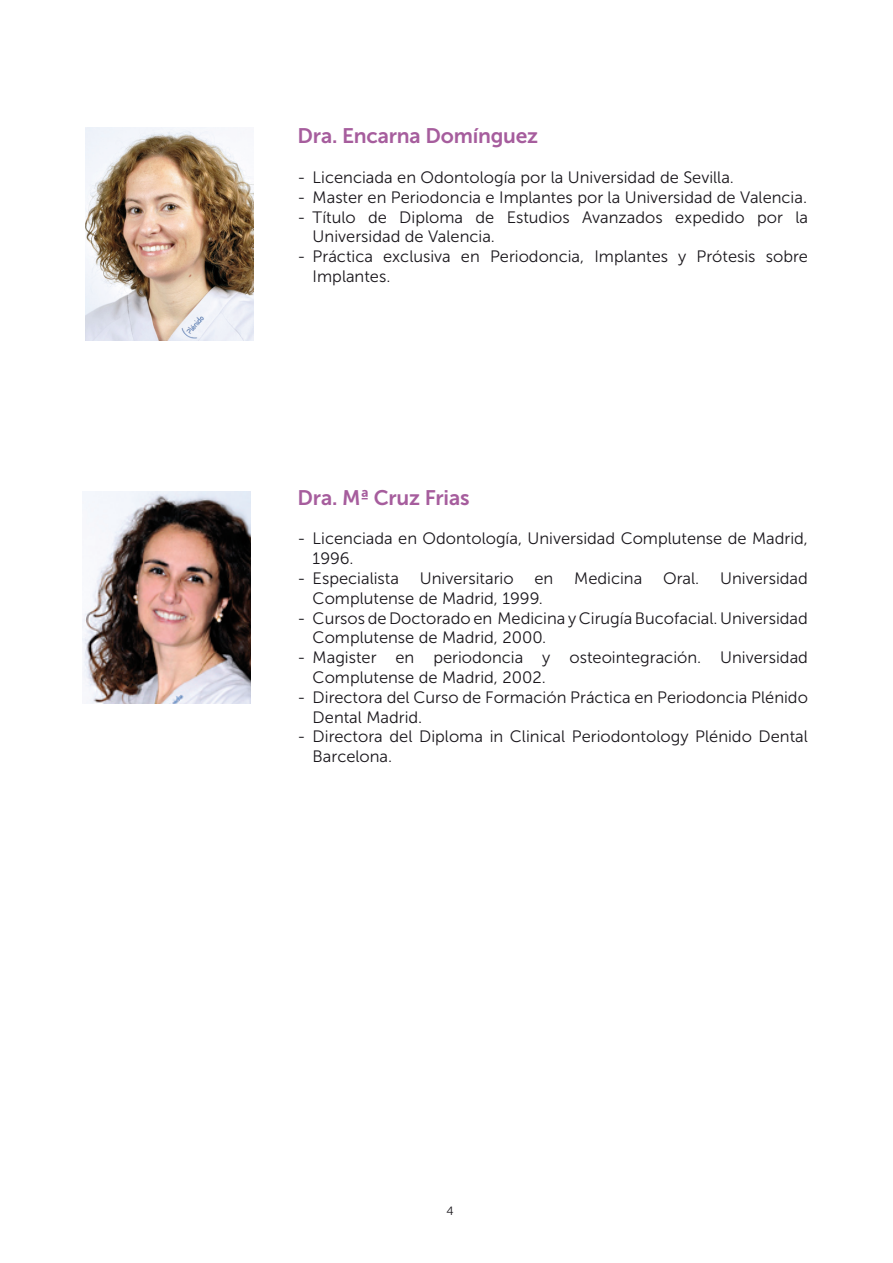
<style>
.page{position:relative;width:893px;height:1263px;background:#fff}
.page>*{position:absolute;margin:0;border:0;box-sizing:border-box;transform-origin:0 0}
.t1{font:21px "Museo Sans 700";letter-spacing:-.01em;color:#a65d9d}
.t2{font:16.5px/19.8px "Museo Sans 300";color:#1a171c}
.t3{font:12px "Museo Sans 300";color:#1a171c}
</style>
<div class="page">
<img style="left:83px;top:491px;width:168px;height:213px">
<img style="left:85px;top:128px;width:168px;height:212px">
<p class="t1" style="left:298px;top:124px;width:242px">Dra. Encarna Domínguez</p>
<p class="t2" style="left:298px;top:167px;width:438px">- Licenciada en Odontología por la Universidad de Sevilla.</p>
<p class="t2" style="left:298px;top:187px;width:511px">- Master en Periodoncia e Implantes por la Universidad de Valencia.</p>
<p class="t2" style="left:313px;top:207px;width:497px;text-indent:-15px">- Título de Diploma de Estudios Avanzados expedido por la<br>Universidad de Valencia.</p>
<p class="t2" style="left:313px;top:247px;width:497px;text-indent:-15px">- Práctica exclusiva en Periodoncia, Implantes y Prótesis sobre<br>Implantes.</p>
<p class="t1" style="left:298px;top:486px;width:173px">Dra. Mª Cruz Frias</p>
<p class="t2" style="left:313px;top:529px;width:497px;text-indent:-15px">- Licenciada en Odontología, Universidad Complutense de Madrid,<br>1996.</p>
<p class="t2" style="left:298px;top:568px;width:103px">- Especialista</p>
<p class="t2" style="left:420px;top:568px;width:95px">Universitario</p>
<p class="t2" style="left:534px;top:568px;width:20px">en</p>
<p class="t2" style="left:574px;top:568px;width:70px">Medicina</p>
<p class="t2" style="left:663px;top:568px;width:38px">Oral.</p>
<p class="t2" style="left:720px;top:568px;width:89px">Universidad</p>
<p class="t2" style="left:313px;top:588px;width:232px">Complutense de Madrid, 1999.</p>
<p class="t2" style="left:313px;top:608px;width:497px;text-indent:-15px">- Cursos de Doctorado en Medicina y Cirugía Bucofacial. Universidad<br>Complutense de Madrid, 2000.</p>
<p class="t2" style="left:313px;top:648px;width:497px;text-indent:-15px">- Magister en periodoncia y osteointegración. Universidad<br>Complutense de Madrid, 2002.</p>
<p class="t2" style="left:313px;top:687px;width:497px;text-indent:-15px">- Directora del Curso de Formación Práctica en Periodoncia Plénido<br>Dental Madrid.</p>
<p class="t2" style="left:313px;top:727px;width:497px;text-indent:-15px">- Directora del Diploma in Clinical Periodontology Plénido Dental<br>Barcelona.</p>
<p class="t3" style="left:446px;top:1204px;width:9px">4</p>
</div>
